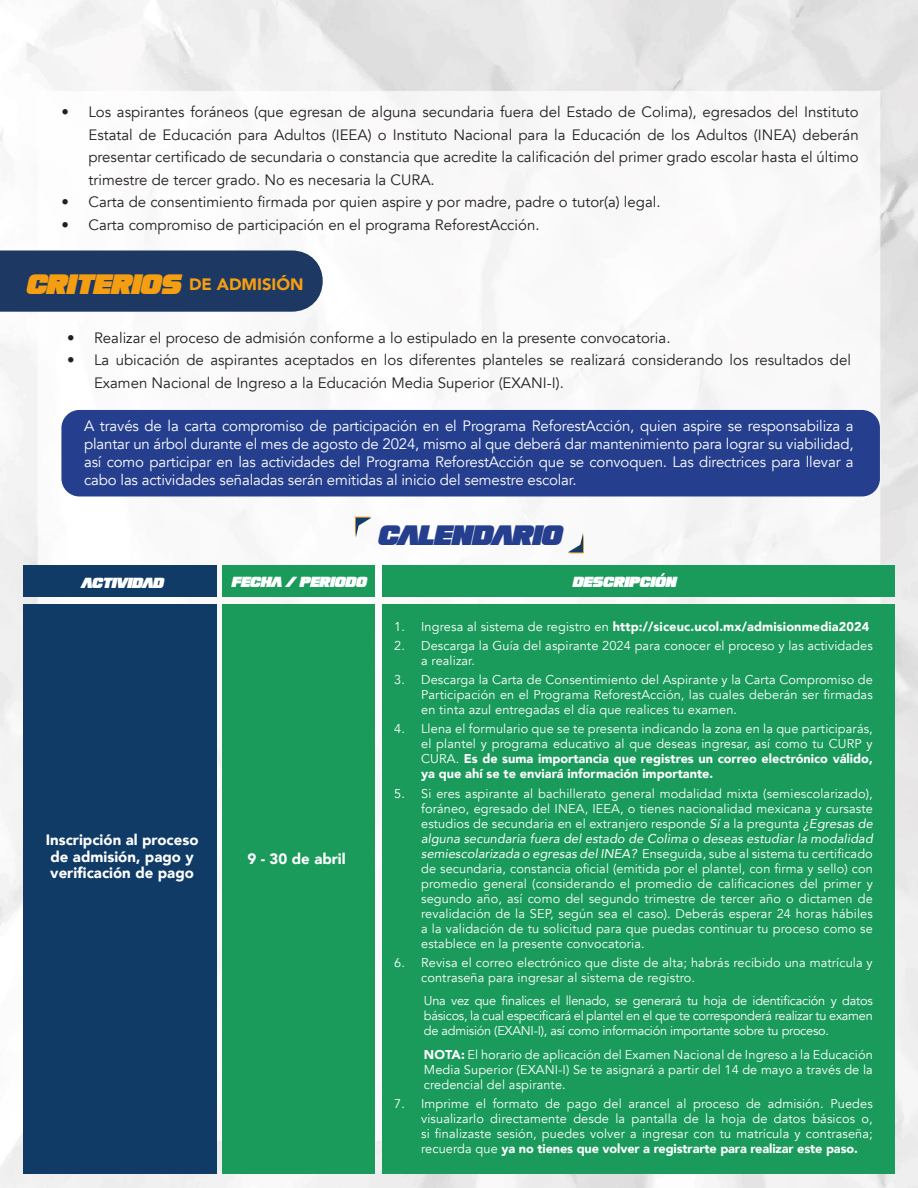
<style>
.page{position:relative;width:918px;height:1188px;background:#fff}
.page>*{position:absolute;margin:0;border:0;box-sizing:border-box;transform-origin:0 0}
.t1{font:italic 28.65px "Megapunch";color:#253f8e}
.t2{font:italic 28.65px "Megapunch";color:#f59e12}
.t3{font:900 16.5px "Avenir";color:#f59e12}
.t4{font:15px/22.5px "Avenir";color:#231f20}
.t5{font:15px/18px "Avenir";letter-spacing:-.01em;color:#fff;text-align:justify}
.t6{font:900 15px/16.5px "Avenir";color:#fff;text-align:center}
.t7{font:italic 15px "Megapunch";color:#fff}
.t8{font:12.75px/15px "Avenir";letter-spacing:.01em;color:#fff;text-align:justify}
.t9{font:900 12.75px "Avenir";letter-spacing:.01em;color:#fff}
.s1{font-weight:400}
.s2{font-weight:900}
.s3{font-style:italic}
</style>
<div class="page">
<img style="left:0;top:0;width:918px;height:1188px">
<div style="left:61px;top:410px;width:819px;height:86px;background:#253f8e;border-radius:18px"></div>
<div style="left:23px;top:565px;width:194px;height:31px;background:#103b66"></div>
<div style="left:23px;top:604px;width:194px;height:570px;background:#103b66"></div>
<div style="left:222px;top:565px;width:153px;height:31px;background:#1a9b5b"></div>
<div style="left:222px;top:604px;width:153px;height:570px;background:#1a9b5b"></div>
<div style="left:382px;top:565px;width:513px;height:31px;background:#1a9b5b"></div>
<div style="left:382px;top:604px;width:513px;height:570px;background:#1a9b5b"></div>
<svg style="left:355px;top:517px;width:17px;height:21px"></svg>
<svg style="left:568px;top:533px;width:16px;height:20px"></svg>
<div style="left:0;top:250px;width:323px;height:62px;background:#1c3863"></div>
<p class="t4" style="left:88px;top:101px;width:772px;text-align:justify;text-indent:-27px">• Los aspirantes foráneos (que egresan de alguna secundaria fuera del Estado de Colima), egresados del Instituto Estatal de Educación para Adultos (IEEA) o Instituto Nacional para la Educación de los Adultos (INEA) deberán presentar certificado de secundaria o constancia que acredite la calificación del primer grado escolar hasta el último trimestre de tercer grado. No es necesaria la CURA.</p>
<p class="t4" style="left:61px;top:191px;width:601px">• Carta de consentimiento firmada por quien aspire y por madre, padre o tutor(a) legal.</p>
<p class="t4" style="left:61px;top:214px;width:480px">• Carta compromiso de participación en el programa ReforestAcción.</p>
<p class="t2" style="left:25px;top:265px;width:156px">CRITERIOS</p>
<p class="t3" style="left:189px;top:270px;width:116px">DE ADMISIÓN</p>
<p class="t4" style="left:67px;top:327px;width:605px">• Realizar el proceso de admisión conforme a lo estipulado en la presente convocatoria.</p>
<p class="t4" style="left:94px;top:349px;width:758px;text-indent:-27px">• La ubicación de aspirantes aceptados en los diferentes planteles se realizará considerando los resultados del<br>Examen Nacional de Ingreso a la Educación Media Superior (EXANI-I).</p>
<p class="t5" style="left:84px;top:417px;width:771px">A través de la carta compromiso de participación en el Programa ReforestAcción, quien aspire se responsabiliza a plantar un árbol durante el mes de agosto de 2024, mismo al que deberá dar mantenimiento para lograr su viabilidad, así como participar en las actividades del Programa ReforestAcción que se convoquen. Las directrices para llevar a cabo las actividades señaladas serán emitidas al inicio del semestre escolar.</p>
<p class="t1" style="left:377px;top:517px;width:185px">CALENDARIO</p>
<p class="t7" style="left:81px;top:573px;width:84px">ACTIVIDAD</p>
<p class="t7" style="left:231px;top:572px;width:136px">FECHA / PERIODO</p>
<p class="t7" style="left:572px;top:572px;width:105px">DESCRIPCIÓN</p>
<p class="t6" style="left:46px;top:832px;width:154px">Inscripción al proceso de admisión, pago y verificación de pago</p>
<p class="t6" style="left:247px;top:850px;width:100px">9 - 30 de abril</p>
<p class="t9" style="left:394px;top:615px;width:477px"><span class="s1">1. Ingresa al sistema de registro en</span> http://siceuc.ucol.mx/admisionmedia2024</p>
<p class="t8" style="left:421px;top:638px;width:453px;text-indent:-27px">2. Descarga la Guía del aspirante 2024 para conocer el proceso y las actividades a realizar.</p>
<p class="t8" style="left:421px;top:672px;width:453px;text-indent:-27px">3. Descarga la Carta de Consentimiento del Aspirante y la Carta Compromiso de Participación en el Programa ReforestAcción, las cuales deberán ser firmadas en tinta azul entregadas el día que realices tu examen.</p>
<p class="t8" style="left:421px;top:722px;width:453px;text-indent:-27px">4. Llena el formulario que se te presenta indicando la zona en la que participarás, el plantel y programa educativo al que deseas ingresar, así como tu CURP y CURA. <span class="s2">Es de suma importancia que registres un correo electrónico válido, ya que ahí se te enviará información importante.</span></p>
<p class="t8" style="left:421px;top:786px;width:453px;text-indent:-27px">5. Si eres aspirante al bachillerato general modalidad mixta (semiescolarizado), foráneo, egresado del INEA, IEEA, o tienes nacionalidad mexicana y cursaste estudios de secundaria en el extranjero responde <span class="s3">Sí</span> a la pregunta <span class="s3">¿Egresas de alguna secundaria fuera del estado de Colima o deseas estudiar la modalidad semiescolarizada o egresas del INEA?</span> Enseguida, sube al sistema tu certificado de secundaria, constancia oficial (emitida por el plantel, con firma y sello) con promedio general (considerando el promedio de calificaciones del primer y segundo año, así como del segundo trimestre de tercer año o dictamen de revalidación de la SEP, según sea el caso). Deberás esperar 24 horas hábiles a la validación de tu solicitud para que puedas continuar tu proceso como se establece en la presente convocatoria.</p>
<p class="t8" style="left:421px;top:955px;width:453px;text-indent:-27px">6. Revisa el correo electrónico que diste de alta; habrás recibido una matrícula y contraseña para ingresar al sistema de registro.</p>
<p class="t8" style="left:424px;top:994px;width:450px">Una vez que finalices el llenado, se generará tu hoja de identificación y datos básicos, la cual especificará el plantel en el que te corresponderá realizar tu examen de admisión (EXANI-I), así como información importante sobre tu proceso.</p>
<p class="t8" style="left:424px;top:1047px;width:450px"><span class="s2">NOTA:</span> El horario de aplicación del Examen Nacional de Ingreso a la Educación Media Superior (EXANI-I) Se te asignará a partir del 14 de mayo a través de la credencial del aspirante.</p>
<p class="t8" style="left:421px;top:1096px;width:453px;text-indent:-27px">7. Imprime el formato de pago del arancel al proceso de admisión. Puedes visualizarlo directamente desde la pantalla de la hoja de datos básicos o, si finalizaste sesión, puedes volver a ingresar con tu matrícula y contraseña; recuerda que <span class="s2">ya no tienes que volver a registrarte para realizar este paso.</span></p>
</div>
